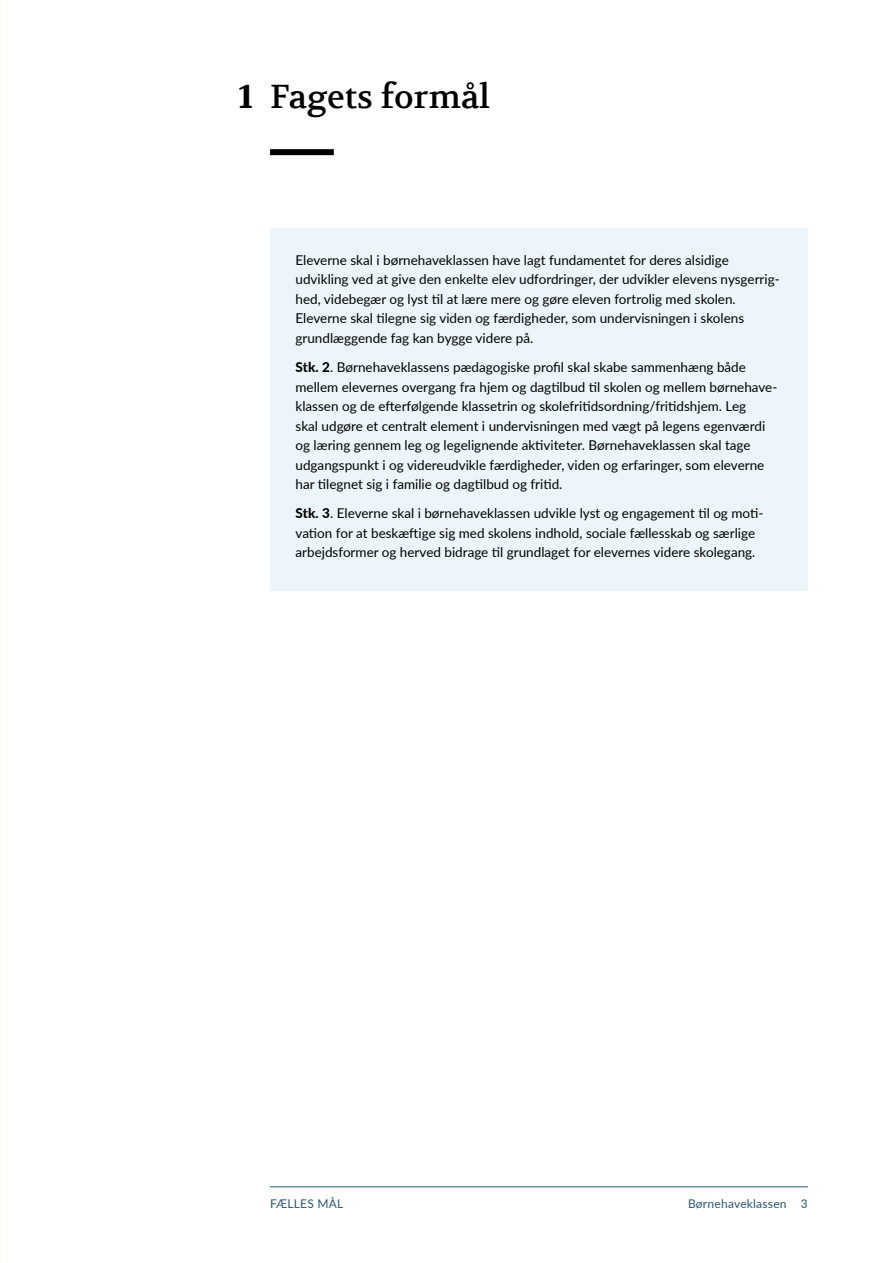
<style>
.page{position:relative;width:893px;height:1263px;background:#fff}
.page>*{position:absolute;margin:0;border:0;box-sizing:border-box;transform-origin:0 0}
.t1{font:33px "Volkhov";color:#000}
.t2{font:700 33px "Volkhov";color:#000}
._04_Brødtekst_9_13{font:13.5px/19.5px "Lato";color:#000}
.t3{font:12px "Lato";letter-spacing:.02em;color:#2b586f}
.s1{font-weight:800}
</style>
<div class="page">
<div style="left:270px;top:149px;width:64px;height:6px;background:#000"></div>
<div style="left:270px;top:228px;width:538px;height:363px;background:#ecf6fa"></div>
<hr style="left:270px;top:1186px;width:538px;height:1px;background:#2b586f">
<h2 class="t2" style="left:238px;top:77px;width:16px">1</h2>
<h2 class="t1" style="left:270px;top:76px;width:222px">Fagets formål</h2>
<p class="_04_Brødtekst_9_13" style="left:296px;top:250px;width:486px">Eleverne skal i børnehaveklassen have lagt fundamentet for deres alsidige udvikling ved at give den enkelte elev udfordringer, der udvikler elevens nysgerrig&shy;hed, videbegær og lyst til at lære mere og gøre eleven fortrolig med skolen.<br>Eleverne skal tilegne sig viden og færdigheder, som undervisningen i skolens grundlæggende fag kan bygge videre på.</p>
<p class="_04_Brødtekst_9_13" style="left:296px;top:357px;width:483px"><span class="s1">Stk. 2</span>. Børnehaveklassens pædagogiske profil skal skabe sammenhæng både mellem elevernes overgang fra hjem og dagtilbud til skolen og mellem børnehave&shy;klassen og de efterfølgende klassetrin og skolefritidsordning/fritidshjem. Leg<br>skal udgøre et centralt element i undervisningen med vægt på legens egenværdi og læring gennem leg og legelignende aktiviteter. Børnehaveklassen skal tage udgangspunkt i og videreudvikle færdigheder, viden og erfaringer, som eleverne har tilegnet sig i familie og dagtilbud og fritid.</p>
<p class="_04_Brødtekst_9_13" style="left:296px;top:503px;width:469px"><span class="s1">Stk. 3</span>. Eleverne skal i børnehaveklassen udvikle lyst og engagement til og moti&shy;vation for at beskæftige sig med skolens indhold, sociale fællesskab og særlige arbejdsformer og herved bidrage til grundlaget for elevernes videre skolegang.</p>
<p class="t3" style="left:270px;top:1195px;width:75px">FÆLLES MÅL</p>
<p class="t3" style="left:688px;top:1195px;width:121px">Børnehaveklassen 3</p>
</div>
